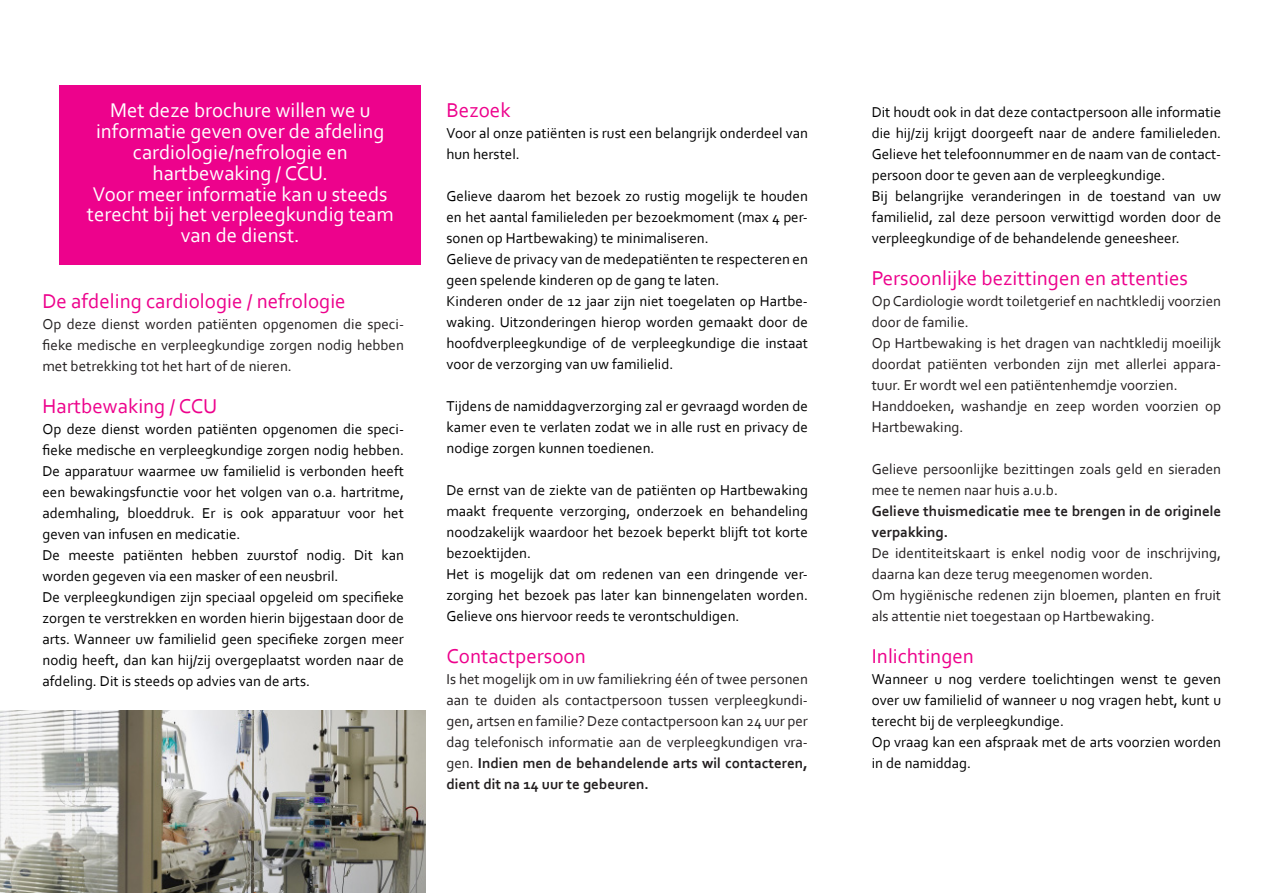
<style>
.page{position:relative;width:1263px;height:893px;background:#fff}
.page>*{position:absolute;margin:0;border:0;box-sizing:border-box;transform-origin:0 0}
.BR_A4_BODY_10pt_bull{font:21px "Corbel";color:#ed028c}
.t1{font:20.85px/20.9px "Corbel";color:#fff;text-align:center}
.BR_A4_BODY_10pt_bull-2{font:15px/21px "Corbel";color:#000;text-align:justify}
.BR_A4_BODY_10pt_bull-3{font:15px/21px "Corbel";color:#231f20}
.BR_A4_BODY_10pt_bull-4{font:700 15px/21px "Corbel";color:#231f20}
.s1{font-weight:700}
</style>
<div class="page">
<div style="left:60px;top:85px;width:361px;height:179px;background:#ed028c"></div>
<img style="left:0;top:710px;width:425px;height:183px">
<p class="t1" style="left:87px;top:99px;width:308px">Met deze brochure willen we u informatie geven over de afdeling cardiologie/nefrologie en hartbewaking / CCU.<br>Voor meer informatie kan u steeds terecht bij het verpleegkundig team van de dienst.</p>
<p class="BR_A4_BODY_10pt_bull" style="left:43px;top:288px;width:305px">De afdeling cardiologie / nefrologie</p>
<p class="BR_A4_BODY_10pt_bull-3" style="left:43px;top:313px;width:363px;text-align:justify">Op deze dienst worden patiënten opgenomen die speci&shy;fieke medische en verpleegkundige zorgen nodig hebben met betrekking tot het hart of de nieren.</p>
<p class="BR_A4_BODY_10pt_bull" style="left:43px;top:393px;width:176px">Hartbewaking / CCU</p>
<p class="BR_A4_BODY_10pt_bull-2" style="left:43px;top:418px;width:363px">Op deze dienst worden patiënten opgenomen die speci&shy;fieke medische en verpleegkundige zorgen nodig hebben.<br>De apparatuur waarmee uw familielid is verbonden heeft een bewakingsfunctie voor het volgen van o.a. hartritme, ademhaling, bloeddruk. Er is ook apparatuur voor het geven van infusen en medicatie.</p>
<p class="BR_A4_BODY_10pt_bull-2" style="left:43px;top:544px;width:363px">De meeste patiënten hebben zuurstof nodig. Dit kan worden gegeven via een masker of een neusbril.</p>
<p class="BR_A4_BODY_10pt_bull-2" style="left:43px;top:586px;width:363px">De verpleegkundigen zijn speciaal opgeleid om specifieke zorgen te verstrekken en worden hierin bijgestaan door de arts. Wanneer uw familielid geen specifieke zorgen meer nodig heeft, dan kan hij/zij overgeplaatst worden naar de afdeling. Dit is steeds op advies van de arts.</p>
<p class="BR_A4_BODY_10pt_bull" style="left:446px;top:97px;width:66px">Bezoek</p>
<p class="BR_A4_BODY_10pt_bull-2" style="left:446px;top:122px;width:363px">Voor al onze patiënten is rust een belangrijk onderdeel van hun herstel.</p>
<p class="BR_A4_BODY_10pt_bull-2" style="left:446px;top:185px;width:363px">Gelieve daarom het bezoek zo rustig mogelijk te houden en het aantal familieleden per bezoekmoment (max 4 per&shy;sonen op Hartbewaking) te minimaliseren.</p>
<p class="BR_A4_BODY_10pt_bull-2" style="left:446px;top:248px;width:363px">Gelieve de privacy van de medepatiënten te respecteren en geen spelende kinderen op de gang te laten.</p>
<p class="BR_A4_BODY_10pt_bull-2" style="left:446px;top:290px;width:363px">Kinderen onder de 12 jaar zijn niet toegelaten op Hartbe&shy;waking. Uitzonderingen hierop worden gemaakt door de hoofdverpleegkundige of de verpleegkundige die instaat voor de verzorging van uw familielid.</p>
<p class="BR_A4_BODY_10pt_bull-2" style="left:446px;top:395px;width:363px">Tijdens de namiddagverzorging zal er gevraagd worden de kamer even te verlaten zodat we in alle rust en privacy de nodige zorgen kunnen toedienen.</p>
<p class="BR_A4_BODY_10pt_bull-2" style="left:446px;top:479px;width:363px">De ernst van de ziekte van de patiënten op Hartbewaking maakt frequente verzorging, onderzoek en behandeling noodzakelijk waardoor het bezoek beperkt blijft tot korte bezoektijden.</p>
<p class="BR_A4_BODY_10pt_bull-2" style="left:446px;top:563px;width:363px">Het is mogelijk dat om redenen van een dringende ver&shy;zorging het bezoek pas later kan binnengelaten worden.<br>Gelieve ons hiervoor reeds te verontschuldigen.</p>
<p class="BR_A4_BODY_10pt_bull" style="left:446px;top:643px;width:141px">Contactpersoon</p>
<p class="BR_A4_BODY_10pt_bull-3" style="left:446px;top:668px;width:363px;text-align:justify">Is het mogelijk om in uw familiekring één of twee personen aan te duiden als contactpersoon tussen verpleegkundi&shy;gen, artsen en familie? Deze contactpersoon kan 24 uur per dag telefonisch informatie aan de verpleegkundigen vra&shy;gen. <span class="s1">Indien men de behandelende arts wil contacteren, dient dit na 14 uur te gebeuren.</span></p>
<p class="BR_A4_BODY_10pt_bull-2" style="left:872px;top:101px;width:351px">Dit houdt ook in dat deze contactpersoon alle informatie die hij/zij krijgt doorgeeft naar de andere familieleden.<br>Gelieve het telefoonnummer en de naam van de contact&shy;persoon door te geven aan de verpleegkundige.</p>
<p class="BR_A4_BODY_10pt_bull-2" style="left:872px;top:185px;width:351px">Bij belangrijke veranderingen in de toestand van uw familielid, zal deze persoon verwittigd worden door de verpleegkundige of de behandelende geneesheer.</p>
<p class="BR_A4_BODY_10pt_bull" style="left:872px;top:265px;width:318px">Persoonlijke bezittingen en attenties</p>
<p class="BR_A4_BODY_10pt_bull-3" style="left:872px;top:290px;width:351px">Op Cardiologie wordt toiletgerief en nachtkledij voorzien door de familie.</p>
<p class="BR_A4_BODY_10pt_bull-3" style="left:872px;top:332px;width:351px;text-align:justify">Op Hartbewaking is het dragen van nachtkledij moeilijk doordat patiënten verbonden zijn met allerlei appara&shy;tuur. Er wordt wel een patiëntenhemdje voorzien.</p>
<p class="BR_A4_BODY_10pt_bull-3" style="left:872px;top:395px;width:351px">Handdoeken, washandje en zeep worden voorzien op<br>Hartbewaking.</p>
<p class="BR_A4_BODY_10pt_bull-3" style="left:872px;top:458px;width:351px">Gelieve persoonlijke bezittingen zoals geld en sieraden mee te nemen naar huis a.u.b.</p>
<p class="BR_A4_BODY_10pt_bull-4" style="left:872px;top:500px;width:351px">Gelieve thuismedicatie mee te brengen in de originele verpakking.</p>
<p class="BR_A4_BODY_10pt_bull-3" style="left:872px;top:542px;width:351px">De identiteitskaart is enkel nodig voor de inschrijving, daarna kan deze terug meegenomen worden.</p>
<p class="BR_A4_BODY_10pt_bull-3" style="left:872px;top:584px;width:351px">Om hygiënische redenen zijn bloemen, planten en fruit als attentie niet toegestaan op Hartbewaking.</p>
<p class="BR_A4_BODY_10pt_bull" style="left:872px;top:643px;width:104px">Inlichtingen</p>
<p class="BR_A4_BODY_10pt_bull-2" style="left:872px;top:668px;width:351px">Wanneer u nog verdere toelichtingen wenst te geven over uw familielid of wanneer u nog vragen hebt, kunt u terecht bij de verpleegkundige.</p>
<p class="BR_A4_BODY_10pt_bull-2" style="left:872px;top:731px;width:351px">Op vraag kan een afspraak met de arts voorzien worden in de namiddag.</p>
</div>
